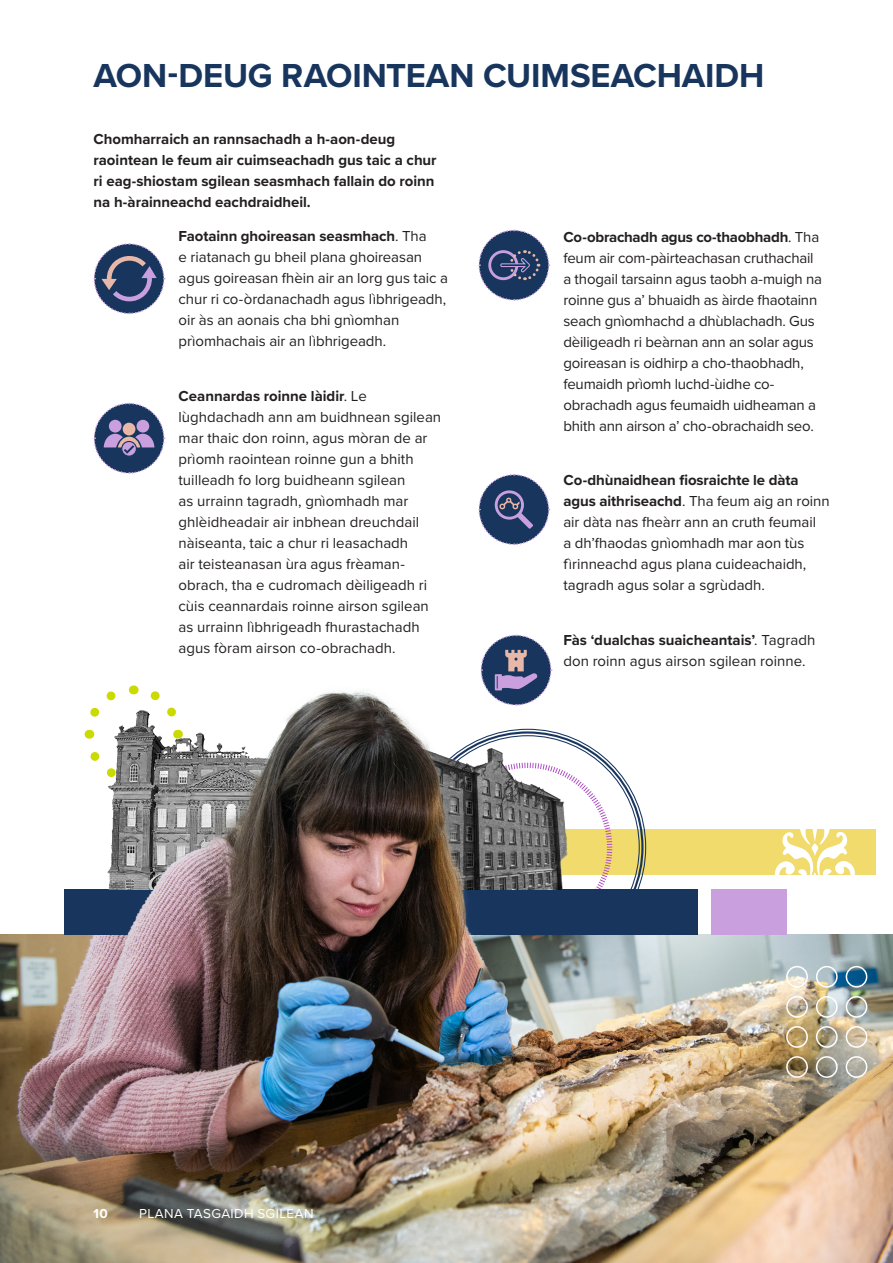
<style>
.page{position:relative;width:893px;height:1263px;background:#fff}
.page>*{position:absolute;margin:0;border:0;box-sizing:border-box;transform-origin:0 0}
.t1{font:700 34.5px "Proxima Nova";letter-spacing:-.005em;color:#18355e}
.t2{font:15px/21px "Proxima Nova";color:#231f20}
.t3{font:700 15px/21px "Proxima Nova";letter-spacing:-.005em;color:#231f20}
.t4{font:13.5px "Proxima Nova";letter-spacing:.03em;color:#fff}
.t5{font:700 13.5px "Proxima Nova";color:#fff}
.s1{font-weight:400}
.s2{font-weight:700}
</style>
<div class="page">
<svg style="left:93px;top:243px;width:72px;height:72px"></svg>
<svg style="left:478px;top:474px;width:72px;height:71px"></svg>
<svg style="left:478px;top:229px;width:72px;height:72px"></svg>
<svg style="left:93px;top:402px;width:72px;height:72px"></svg>
<svg style="left:481px;top:634px;width:71px;height:34px"></svg>
<img style="left:0;top:935px;width:34px;height:328px">
<img style="left:34px;top:668px;width:859px;height:595px">
<h2 class="t1" style="left:94px;top:50px;width:672px">AON-DEUG RAOINTEAN CUIMSEACHAIDH</h2>
<p class="t3" style="left:94px;top:129px;width:345px">Chomharraich an rannsachadh a h-aon-deug raointean le feum air cuimseachadh gus taic a chur ri eag-shiostam sgilean seasmhach fallain do roinn na h-àrainneachd eachdraidheil.</p>
<h3 class="t3" style="left:179px;top:225px;width:250px">Faotainn ghoireasan seasmhach<span class="s1">. Tha</span></h3>
<p class="t2" style="left:179px;top:246px;width:271px">e riatanach gu bheil plana ghoireasan agus goireasan fèin air an lorg gus taic a chur ri co-òrdanachadh agus lìbhrigeadh, oir às an aonais cha bhi gnìomhan prìomhachais air an lìbhrigeadh.</p>
<p class="t2" style="left:179px;top:385px;width:264px"><span class="s2">Ceannardas roinne làidir</span>. Le lùghdachadh ann am buidhnean sgilean mar thaic don roinn, agus mòran de ar prìomh raointean roinne gun a bhith tuilleadh fo lorg buidheann sgilean<br>as urrainn tagradh, gnìomhadh mar ghlèidheadair air inbhean dreuchdail nàiseanta, taic a chur ri leasachadh<br>air teisteanasan ùra agus frèaman&shy;obrach, tha e cudromach dèiligeadh ri cùis ceannardais roinne airson sgilean as urrainn lìbhrigeadh furastachadh agus fòram airson co-obrachadh.</p>
<p class="t2" style="left:563px;top:225px;width:260px"><span class="s2">Co-obrachadh agus co-thaobhadh</span>. Tha feum air com-pàirteachasan cruthachail a thogail tarsainn agus taobh a-muigh na roinne gus a’ bhuaidh as àirde faotainn seach gnìomhachd a dhùblachadh. Gus dèiligeadh ri beàrnan ann an solar agus goireasan is oidhirp a cho-thaobhadh, feumaidh prìomh luchd-ùidhe co&shy;obrachadh agus feumaidh uidheaman a bhith ann airson a’ cho-obrachaidh seo.</p>
<h3 class="t3" style="left:563px;top:469px;width:268px">Co-dhùnaidhean fosraichte le dàta agus aithriseachd<span class="s1">. Tha feum aig an roinn</span></h3>
<p class="t2" style="left:563px;top:511px;width:254px">air dàta nas feàrr ann an cruth feumail a dh’faodas gnìomhadh mar aon tùs fìrinneachd agus plana cuideachaidh, tagradh agus solar a sgrùdadh.</p>
<p class="t2" style="left:563px;top:629px;width:253px"><span class="s2">Fàs ‘dualchas suaicheantais’</span>. Tagradh don roinn agus airson sgilean roinne.</p>
<p class="t5" style="left:94px;top:1204px;width:16px">10</p>
<p class="t4" style="left:139px;top:1204px;width:176px">PLANA TASGAIDH SGILEAN</p>
</div>
